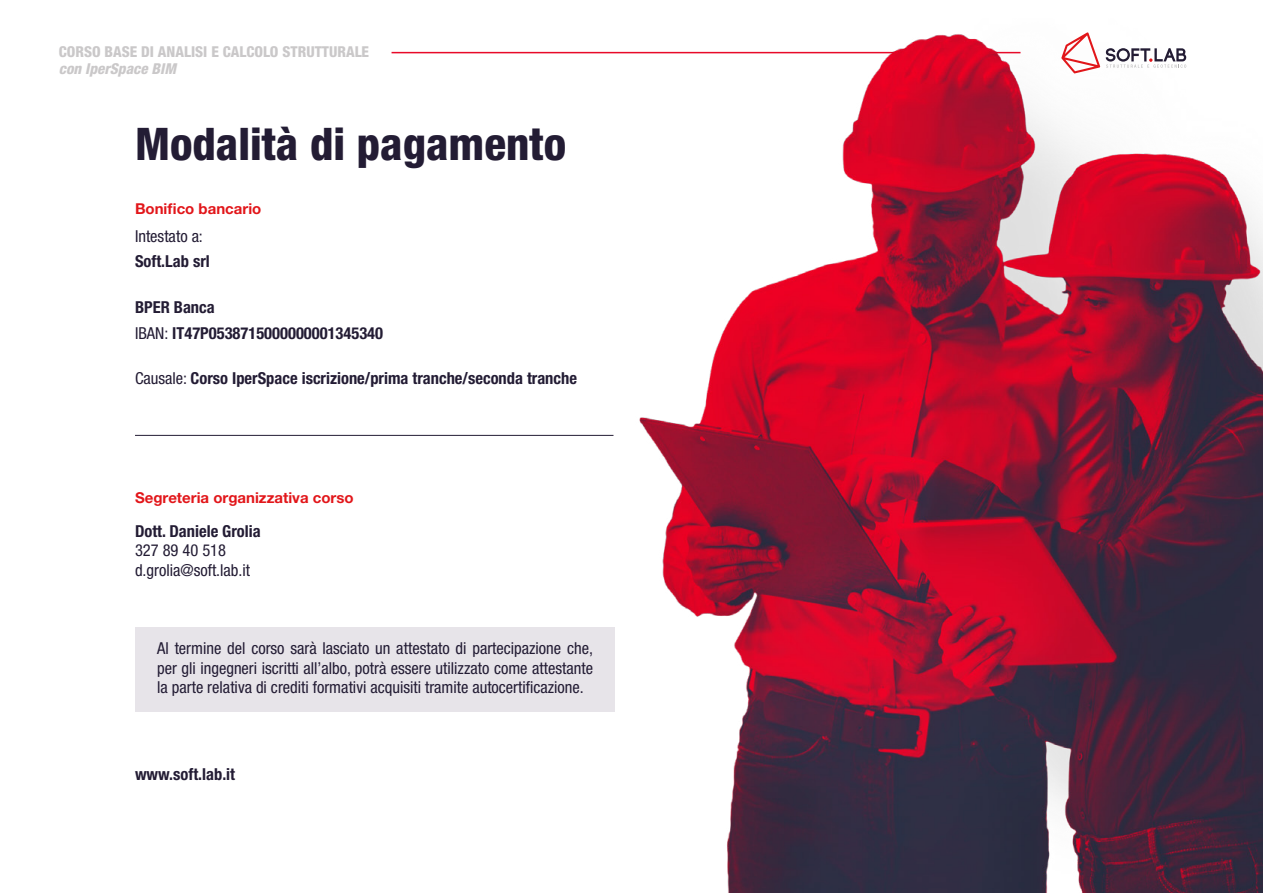
<style>
.page{position:relative;width:1263px;height:893px;background:#fff}
.page>*{position:absolute;margin:0;border:0;box-sizing:border-box;transform-origin:0 0}
.t1{font:800 condensed 45px "Helvetica Neue LT Pro";color:#231c34}
.t2{font:condensed 16.5px/19.8px "Helvetica Neue LT Pro";color:#231c34}
.t3{font:700 condensed 16.5px/25.8px "Helvetica Neue LT Pro";color:#231c34}
.t4{font:700 15px "Helvetica Neue LT Pro";color:#e2161a}
.t5{font:800 condensed 15px "Helvetica Neue LT Pro";color:#cac8c9}
.t6{font:italic 800 condensed 15px "Helvetica Neue LT Pro";color:#cac8c9}
.s1{font-weight:400}
</style>
<div class="page">
<div style="left:135px;top:627px;width:480px;height:84px;background:#e7e4e9"></div>
<hr style="left:135px;top:435px;width:478px;height:1px;background:#231c34">
<img style="left:378px;top:32px;width:885px;height:861px">
<p class="t5" style="left:59px;top:43px;width:312px">CORSO BASE DI ANALISI E CALCOLO STRUTTURALE</p>
<p class="t6" style="left:59px;top:59px;width:119px">con IperSpace BIM</p>
<h1 class="t1" style="left:135px;top:116px;width:433px">Modalità di pagamento</h1>
<p class="t4" style="left:135px;top:200px;width:128px">Bonifico bancario</p>
<p class="t2" style="left:135px;top:226px;width:69px">Intestato a:</p>
<p class="t3" style="left:135px;top:248px;width:76px">Soft.Lab srl</p>
<p class="t3" style="left:135px;top:294px;width:250px">BPER Banca<br><span class="s1">IBAN:</span> IT47P0538715000000001345340</p>
<p class="t3" style="left:135px;top:365px;width:444px"><span class="s1">Causale:</span> Corso IperSpace iscrizione/prima tranche/seconda tranche</p>
<p class="t4" style="left:135px;top:489px;width:220px">Segreteria organizzativa corso</p>
<p class="t3" style="left:135px;top:518px;width:127px">Dott. Daniele Grolia</p>
<p class="t2" style="left:135px;top:540px;width:117px">327 89 40 518 d.grolia@soft.lab.it</p>
<p class="t2" style="left:157px;top:638px;width:437px;text-align:justify">Al termine del corso sarà lasciato un attestato di partecipazione che, per gli ingegneri iscritti all’albo, potrà essere utilizzato come attestante la parte relativa di crediti formativi acquisiti tramite autocertificazione.</p>
<p class="t3" style="left:135px;top:761px;width:102px">www.soft.lab.it</p>
</div>
